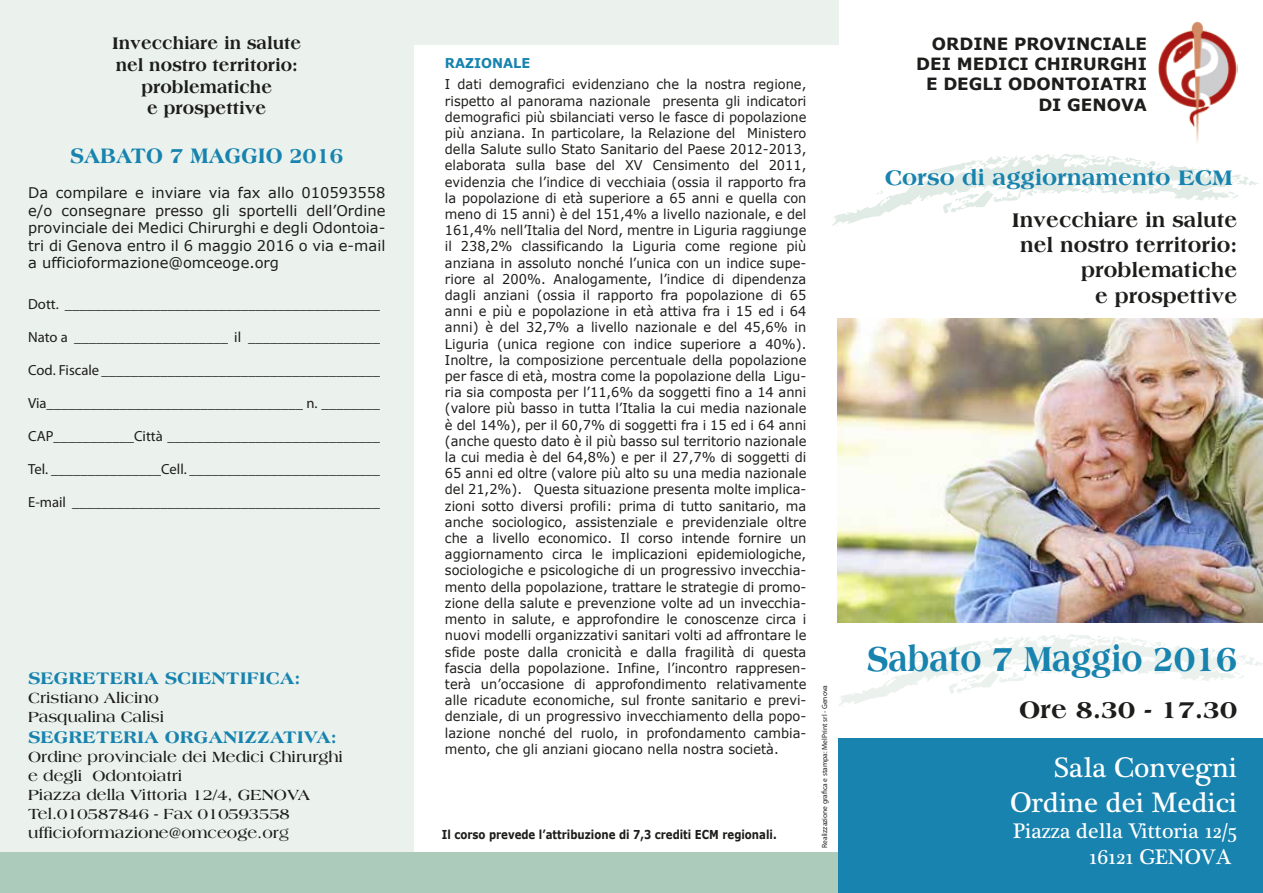
<style>
.page{position:relative;width:1263px;height:893px;background:#fff}
.page>*{position:absolute;margin:0;border:0;box-sizing:border-box;transform-origin:0 0}
.t1{font:800 37.05px "Americana";color:#1783ae;scale:.85 1}
.t2{font:28.8px/34.7px "Plantagenet Cherokee";color:#fff;text-align:right}
.t3{font:800 25.5px "Americana";color:#1d1d1b}
.t4{font:800 22.5px "Americana";color:#1783ae}
.t5{font:800 22.5px "Americana";color:#1783ae;scale:.9 1}
.t6{font:21.6px/26px "Plantagenet Cherokee";color:#fff;text-align:right}
.t7{font:800 21.15px/25.3px "Americana";color:#1d1d1b;text-align:right;scale:.96 1}
.t8{font:800 18px/21.6px "Americana";color:#1d1d1b;text-align:center;scale:.95 1}
.t9{font:800 18px "Americana";color:#1783ae}
.t10{font:700 16.8px/20.2px "Verdana";color:#1d1d1b;text-align:right}
.t11{font:700 15.75px/18.9px "Americana";color:#1d1d1b}
.t12{font:14.7px "Myriad Pro";color:#1d1d1b}
.t13{font:14.7px/17.5px "Verdana";color:#1d1d1b;text-align:justify}
.t14{font:13.5px/16.2px "Verdana";color:#1d1d1b;text-align:justify;scale:.96 1}
.t15{font:700 13.5px "Verdana";color:#1783ae;scale:.96 1}
.t16{font:700 12.3px "Verdana";color:#1d1d1b;scale:.83 1}
.t17{font:7.5px "Myriad Pro";color:#1d1d1b}
.s1{font-weight:400}
</style>
<div class="page">
<div style="left:0;top:0;width:414px;height:893px;background:#ebf2ee"></div>
<div style="left:0;top:853px;width:1263px;height:40px;background:#adcbbb"></div>
<div style="left:413px;top:0;width:425px;height:45px;background:#ebf2ee"></div>
<img style="left:1159px;top:22px;width:78px;height:121px">
<div style="left:838px;top:738px;width:425px;height:155px;background:#1783ae"></div>
<svg style="left:838px;top:634px;width:425px;height:73px"></svg>
<svg style="left:832px;top:154px;width:427px;height:72px"></svg>
<img style="left:838px;top:318px;width:425px;height:305px">
<h3 class="t8" style="left:112px;top:32px;width:201px">Invecchiare in salute nel nostro territorio: problematiche<br>e prospettive</h3>
<h3 class="t5" style="left:70px;top:142px;width:305px">SABATO 7 MAGGIO 2016</h3>
<p class="t13" style="left:28px;top:184px;width:359px">Da compilare e inviare via fax allo 010593558 e/o consegnare presso gli sportelli dell’Ordine provinciale dei Medici Chirurghi e degli Odontoia&shy;tri di Genova entro il 6 maggio 2016 o via e-mail a ufficioformazione@omceoge.org</p>
<p class="t12" style="left:28px;top:295px;width:353px">Dott. ___________________________________________</p>
<p class="t12" style="left:28px;top:328px;width:353px">Nato a _____________________ il __________________</p>
<p class="t12" style="left:28px;top:360px;width:353px">Cod. Fiscale ______________________________________</p>
<p class="t12" style="left:28px;top:393px;width:353px">Via___________________________________ n. ________</p>
<p class="t12" style="left:28px;top:426px;width:353px">CAP___________Città _____________________________</p>
<p class="t12" style="left:28px;top:459px;width:353px">Tel. _______________Cell. __________________________</p>
<p class="t12" style="left:28px;top:492px;width:353px">E-mail __________________________________________</p>
<h3 class="t9" style="left:28px;top:667px;width:274px">SEGRETERIA SCIENTIFICA:</h3>
<p class="t11" style="left:28px;top:688px;width:137px">Cristiano Alicino<br>Pasqualina Calisi</p>
<h3 class="t9" style="left:28px;top:727px;width:310px">SEGRETERIA ORGANIZZATIVA:</h3>
<p class="t11" style="left:28px;top:748px;width:316px">Ordine provinciale dei Medici Chirurghi e degli Odontoiatri<br>Piazza della Vittoria 12/4, GENOVA<br>Tel.010587846 - Fax 010593558 ufficioformazione@omceoge.or<span class="s1">g</span></p>
<p class="t15" style="left:445px;top:54px;width:90px">RAZIONALE</p>
<p class="t14" style="left:445px;top:77px;width:378px">I dati demografici evidenziano che la nostra regione, rispetto al panorama nazionale presenta gli indicatori demografici più sbilanciati verso le fasce di popolazione più anziana. In particolare, la Relazione del Ministero della Salute sullo Stato Sanitario del Paese 2012-2013, elaborata sulla base del XV Censimento del 2011, evidenzia che l’indice di vecchiaia (ossia il rapporto fra la popolazione di età superiore a 65 anni e quella con meno di 15 anni) è del 151,4% a livello nazionale, e del 161,4% nell’Italia del Nord, mentre in Liguria raggiunge il 238,2% classificando la Liguria come regione più anziana in assoluto nonché l’unica con un indice supe&shy;riore al 200%. Analogamente, l’indice di dipendenza dagli anziani (ossia il rapporto fra popolazione di 65 anni e più e popolazione in età attiva fra i 15 ed i 64 anni) è del 32,7% a livello nazionale e del 45,6% in Liguria (unica regione con indice superiore a 40%).<br>Inoltre, la composizione percentuale della popolazione per fasce di età, mostra come la popolazione della Ligu&shy;ria sia composta per l’11,6% da soggetti fino a 14 anni (valore più basso in tutta l’Italia la cui media nazionale è del 14%), per il 60,7% di soggetti fra i 15 ed i 64 anni (anche questo dato è il più basso sul territorio nazionale la cui media è del 64,8%) e per il 27,7% di soggetti di 65 anni ed oltre (valore più alto su una media nazionale del 21,2%). Questa situazione presenta molte implica&shy;zioni sotto diversi profili: prima di tutto sanitario, ma anche sociologico, assistenziale e previdenziale oltre che a livello economico. Il corso intende fornire un aggiornamento circa le implicazioni epidemiologiche, sociologiche e psicologiche di un progressivo invecchia&shy;mento della popolazione, trattare le strategie di promo&shy;zione della salute e prevenzione volte ad un invecchia&shy;mento in salute, e approfondire le conoscenze circa i nuovi modelli organizzativi sanitari volti ad affrontare le sfide poste dalla cronicità e dalla fragilità di questa fascia della popolazione. Infine, l’incontro rappresen&shy;terà un’occasione di approfondimento relativamente alle ricadute economiche, sul fronte sanitario e previ&shy;denziale, di un progressivo invecchiamento della popo&shy;lazione nonché del ruolo, in profondamento cambia&shy;mento, che gli anziani giocano nella nostra società.</p>
<p class="t16" style="left:442px;top:826px;width:405px">Il corso prevede l’attribuzione di 7,3 crediti ECM regionali.</p>
<p class="t17" style="left:820px;top:848px;width:164px;rotate:-90deg">Realizzazione gra ca e stampa: MelPrint srl - Genova</p>
<p class="t10" style="left:916px;top:34px;width:232px">ORDINE PROVINCIALE<br>DEI MEDICI CHIRURGHI<br>E DEGLI ODONTOIATRI<br>DI GENOVA</p>
<h3 class="t4" style="left:885px;top:165px;width:349px">Corso di aggiornamento ECM</h3>
<h3 class="t7" style="left:1012px;top:207px;width:236px">Invecchiare in salute nel nostro territorio: problematiche<br>e prospettive</h3>
<h1 class="t1" style="left:867px;top:637px;width:437px">Sabato 7 Maggio 2016</h1>
<h3 class="t3" style="left:1019px;top:694px;width:220px">Ore 8.30 - 17.30</h3>
<h2 class="t2" style="left:1010px;top:751px;width:229px">Sala Convegni<br>Ordine dei Medici</h2>
<h3 class="t6" style="left:1013px;top:818px;width:226px">Piazza della Vittoria 12/5<br>16121 GENOVA</h3>
</div>
